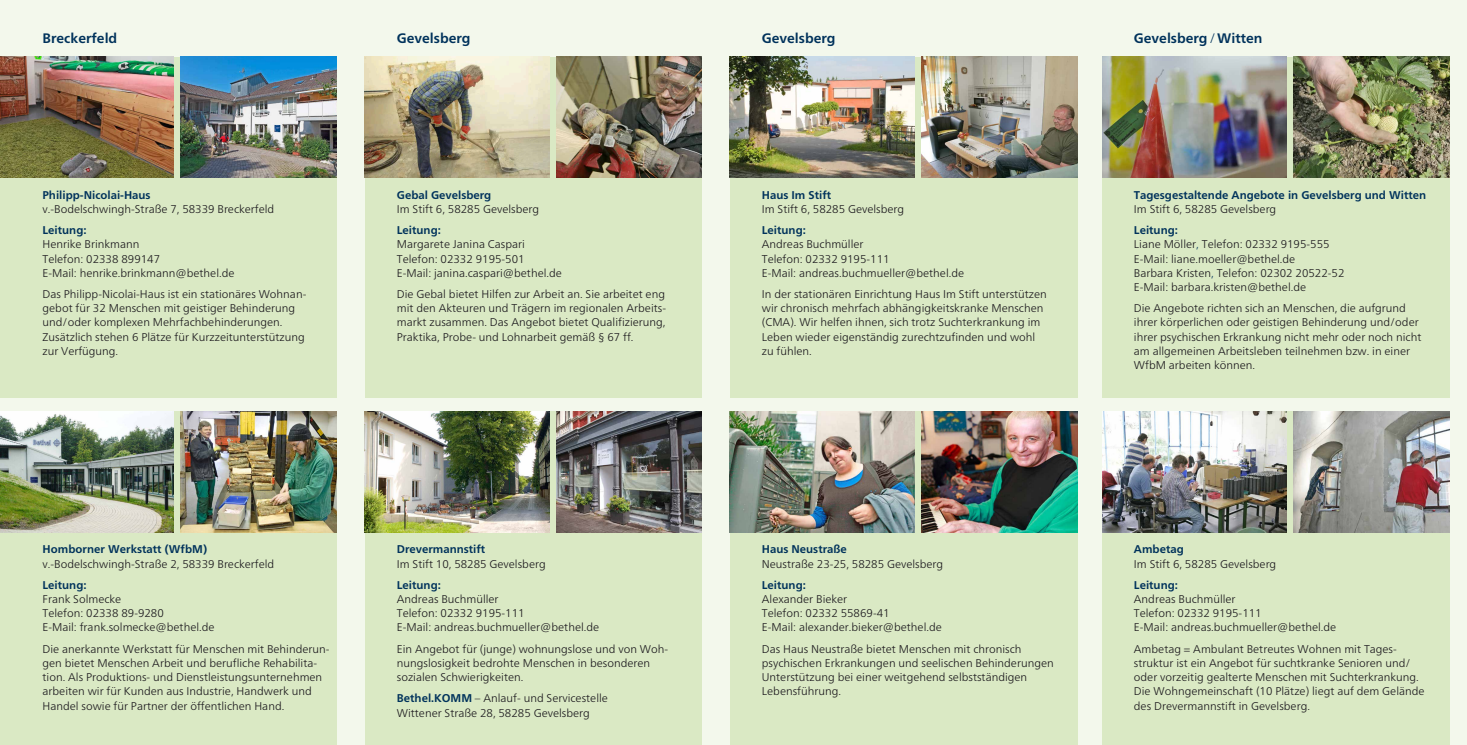
<style>
.page{position:relative;width:1467px;height:745px;background:#fff}
.page>*{position:absolute;margin:0;border:0;box-sizing:border-box;transform-origin:0 0}
.t1{font:700 13.75px "Frutiger Neue LT Pro";color:#00325b}
.t2{font:300 11.25px/14.1px "Frutiger Neue LT Pro";color:#1a171c}
.t3{font:700 11.25px "Frutiger Neue LT Pro";color:#00325b}
.s1{font-weight:700;color:#00325b}
.s2{font-weight:300}
.s3{color:#00325b}
</style>
<div class="page">
<div style="left:0;top:0;width:1467px;height:744px;background:#f3f8ec"></div>
<div style="left:0;top:57px;width:337px;height:340px;background:#dae9c4"></div>
<img style="left:0;top:57px;width:174px;height:120px">
<img style="left:181px;top:57px;width:156px;height:120px">
<div style="left:0;top:411px;width:337px;height:333px;background:#dae9c4"></div>
<img style="left:0;top:411px;width:174px;height:120px">
<img style="left:181px;top:411px;width:156px;height:120px">
<div style="left:365px;top:57px;width:337px;height:340px;background:#dae9c4"></div>
<img style="left:365px;top:57px;width:184px;height:120px">
<img style="left:556px;top:57px;width:146px;height:120px">
<div style="left:365px;top:411px;width:337px;height:333px;background:#dae9c4"></div>
<img style="left:365px;top:411px;width:184px;height:120px">
<img style="left:556px;top:411px;width:146px;height:120px">
<div style="left:730px;top:57px;width:347px;height:340px;background:#dae9c4"></div>
<img style="left:730px;top:57px;width:184px;height:120px">
<img style="left:921px;top:57px;width:156px;height:120px">
<div style="left:730px;top:411px;width:347px;height:333px;background:#dae9c4"></div>
<img style="left:730px;top:411px;width:184px;height:120px">
<img style="left:921px;top:411px;width:156px;height:120px">
<div style="left:1102px;top:57px;width:347px;height:340px;background:#dae9c4"></div>
<img style="left:1102px;top:57px;width:184px;height:120px">
<img style="left:1293px;top:57px;width:156px;height:120px">
<div style="left:1102px;top:411px;width:347px;height:333px;background:#dae9c4"></div>
<img style="left:1102px;top:411px;width:184px;height:120px">
<img style="left:1293px;top:411px;width:156px;height:120px">
<p class="t1" style="left:43px;top:30px;width:76px">Breckerfeld</p>
<p class="t3" style="left:43px;top:188px;width:110px">Philipp-Nicolai-Haus</p>
<p class="t2" style="left:43px;top:202px;width:233px">v.-Bodelschwingh-Straße 7, 58339 Breckerfeld</p>
<p class="t3" style="left:43px;top:223px;width:46px">Leitung:</p>
<p class="t2" style="left:43px;top:237px;width:194px">Henrike Brinkmann<br>Telefon: 02338 899147<br>E-Mail: henrike.brinkmann@bethel.de</p>
<p class="t2" style="left:43px;top:287px;width:265px">Das Philipp-Nicolai-Haus ist ein stationäres Wohnan&shy;gebot für 32 Menschen mit geistiger Behinderung und/oder komplexen Mehrfachbehinderungen.<br>Zusätzlich stehen 6 Plätze für Kurzzeitunterstützung zur Verfügung.</p>
<p class="t1" style="left:397px;top:30px;width:75px">Gevelsberg</p>
<p class="t3" style="left:397px;top:188px;width:96px">Gebal Gevelsberg</p>
<p class="t2" style="left:397px;top:202px;width:144px">Im Stift 6, 58285 Gevelsberg</p>
<p class="t3" style="left:397px;top:223px;width:46px">Leitung:</p>
<p class="t2" style="left:397px;top:237px;width:167px">Margarete Janina Caspari<br>Telefon: 02332 9195-501<br>E-Mail: janina.caspari@bethel.de</p>
<p class="t2" style="left:397px;top:287px;width:270px;text-align:justify">Die Gebal bietet Hilfen zur Arbeit an. Sie arbeitet eng mit den Akteuren und Trägern im regionalen Arbeits&shy;markt zusammen. Das Angebot bietet Qualifizierung, Praktika, Probe- und Lohnarbeit gemäß § 67 ff.</p>
<p class="t3" style="left:43px;top:542px;width:166px">Homborner Werkstatt (WfbM)</p>
<p class="t2" style="left:43px;top:556px;width:233px">v.-Bodelschwingh-Straße 2, 58339 Breckerfeld</p>
<p class="t3" style="left:43px;top:578px;width:46px">Leitung:</p>
<p class="t2" style="left:43px;top:591px;width:174px">Frank Solmecke<br>Telefon: 02338 89-9280<br>E-Mail: frank.solmecke@bethel.de</p>
<p class="t2" style="left:43px;top:641px;width:289px">Die anerkannte Werkstatt für Menschen mit Behinderun&shy;gen bietet Menschen Arbeit und berufliche Rehabilita&shy;tion. Als Produktions- und Dienstleistungsunternehmen arbeiten wir für Kunden aus Industrie, Handwerk und Handel sowie für Partner der öffentlichen Hand.</p>
<p class="t3" style="left:397px;top:542px;width:90px">Drevermannstift</p>
<p class="t2" style="left:397px;top:556px;width:150px">Im Stift 10, 58285 Gevelsberg</p>
<p class="t3" style="left:397px;top:578px;width:46px">Leitung:</p>
<p class="t2" style="left:397px;top:591px;width:204px">Andreas Buchmüller<br>Telefon: 02332 9195-111<br>E-Mail: andreas.buchmueller@bethel.de</p>
<p class="t2" style="left:397px;top:641px;width:273px">Ein Angebot für (junge) wohnungslose und von Woh&shy;nungslosigkeit bedrohte Menschen in besonderen sozialen Schwierigkeiten.</p>
<p class="t2" style="left:397px;top:690px;width:213px"><span class="s1">Bethel.KOMM</span> – Anlauf- und Servicestelle<br>Wittener Straße 28, 58285 Gevelsberg</p>
<p class="t1" style="left:762px;top:30px;width:75px">Gevelsberg</p>
<p class="t3" style="left:762px;top:188px;width:71px">Haus Im Stift</p>
<p class="t2" style="left:762px;top:202px;width:144px">Im Stift 6, 58285 Gevelsberg</p>
<p class="t3" style="left:762px;top:223px;width:46px">Leitung:</p>
<p class="t2" style="left:762px;top:237px;width:204px">Andreas Buchmüller<br>Telefon: 02332 9195-111<br>E-Mail: andreas.buchmueller@bethel.de</p>
<p class="t2" style="left:762px;top:287px;width:287px">In der stationären Einrichtung Haus Im Stift unterstützen wir chronisch mehrfach abhängigkeitskranke Menschen (CMA). Wir helfen ihnen, sich trotz Suchterkrankung im Leben wieder eigenständig zurechtzufinden und wohl zu fühlen.</p>
<p class="t3" style="left:762px;top:542px;width:86px">Haus Neustraße</p>
<p class="t2" style="left:762px;top:556px;width:183px">Neustraße 23-25, 58285 Gevelsberg</p>
<p class="t3" style="left:762px;top:578px;width:46px">Leitung:</p>
<p class="t2" style="left:762px;top:591px;width:182px">Alexander Bieker<br>Telefon: 02332 55869-41<br>E-Mail: alexander.bieker@bethel.de</p>
<p class="t2" style="left:762px;top:641px;width:293px">Das Haus Neustraße bietet Menschen mit chronisch psychischen Erkrankungen und seelischen Behinderungen Unterstützung bei einer weitgehend selbstständigen Lebensführung.</p>
<p class="t1" style="left:1134px;top:30px;width:130px">Gevelsberg<span class="s2">/</span>Witten</p>
<p class="t3" style="left:1134px;top:188px;width:294px">Tagesgestaltende Angebote in Gevelsberg und Witten</p>
<p class="t2" style="left:1134px;top:202px;width:144px">Im Stift 6, 58285 Gevelsberg</p>
<p class="t2" style="left:1134px;top:223px;width:212px"><span class="s1">Leitung:<br></span>Liane Möller<span class="s3">,</span> Telefon: 02332 9195-555<br>E-Mail: liane.moeller@bethel.de<br>Barbara Kristen<span class="s3">,</span> Telefon: 02302 20522-52<br>E-Mail: barbara.kristen@bethel.de</p>
<p class="t2" style="left:1134px;top:301px;width:289px">Die Angebote richten sich an Menschen, die aufgrund ihrer körperlichen oder geistigen Behinderung und/oder ihrer psychischen Erkrankung nicht mehr oder noch nicht am allgemeinen Arbeitsleben teilnehmen bzw. in einer WfbM arbeiten können.</p>
<p class="t3" style="left:1134px;top:542px;width:51px">Ambetag</p>
<p class="t2" style="left:1134px;top:556px;width:144px">Im Stift 6, 58285 Gevelsberg</p>
<p class="t3" style="left:1134px;top:578px;width:46px">Leitung:</p>
<p class="t2" style="left:1134px;top:591px;width:204px">Andreas Buchmüller<br>Telefon: 02332 9195-111<br>E-Mail: andreas.buchmueller@bethel.de</p>
<p class="t2" style="left:1134px;top:641px;width:292px">Ambetag = Ambulant Betreutes Wohnen mit Tages&shy;struktur ist ein Angebot für suchtkranke Senioren und/ oder vorzeitig gealterte Menschen mit Suchterkrankung.<br>Die Wohngemeinschaft (10 Plätze) liegt auf dem Gelände des Drevermannstift in Gevelsberg.</p>
</div>
